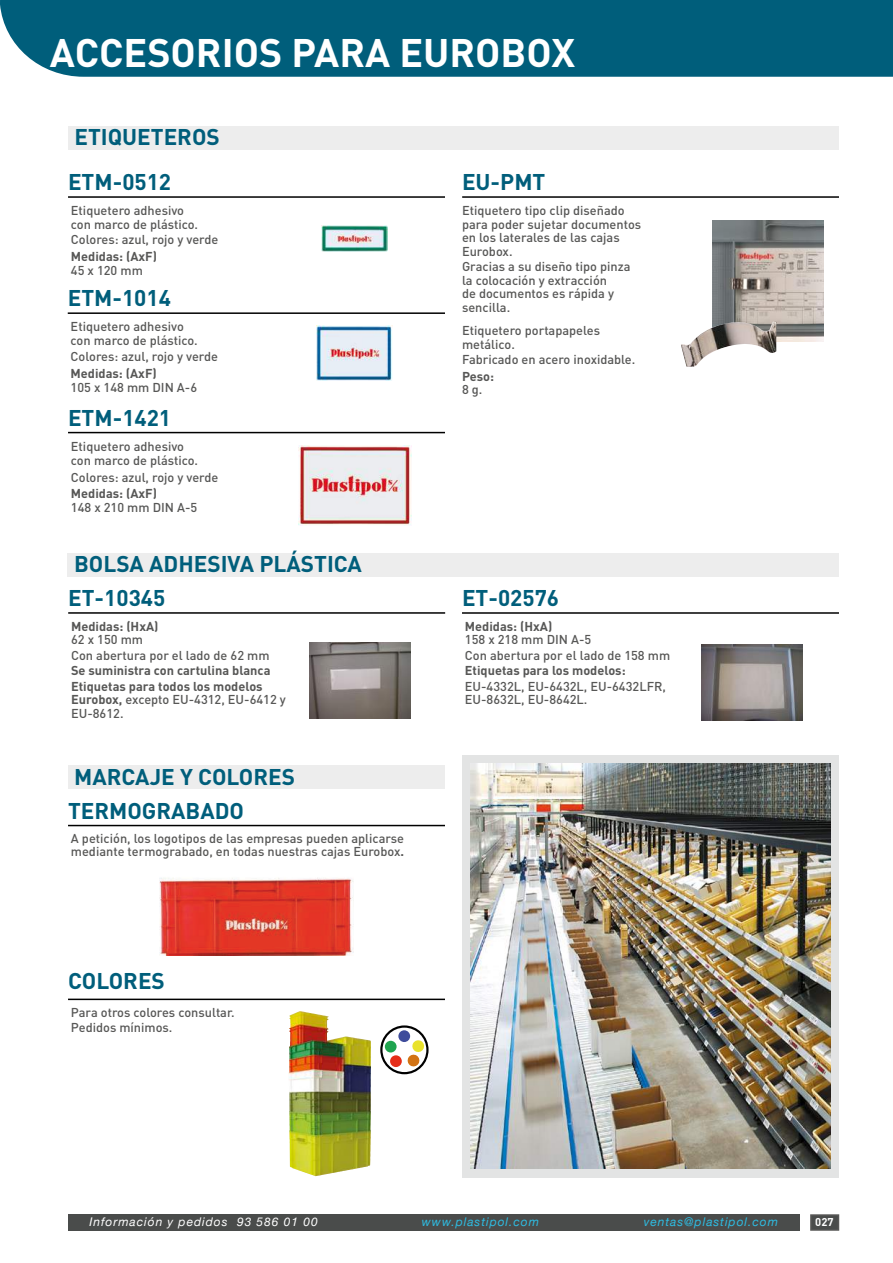
<style>
.page{position:relative;width:893px;height:1263px;background:#fff}
.page>*{position:absolute;margin:0;border:0;box-sizing:border-box;transform-origin:0 0}
.t1{font:700 39.3px "DIN";color:#fff}
.t2{font:700 22.5px "DIN";color:#005e7b}
.t3{font:500 12.75px/13.5px "DIN";color:#575756}
.t4{font:700 12.75px/15.6px "DIN";color:#575756}
.t5{font:italic 12px "Helvetica Neue";letter-spacing:.08em;color:#2ebce2}
.t6{font:italic 12px "Helvetica Neue";letter-spacing:.08em;color:#fff}
.t7{font:700 11.25px "DIN";color:#fff}
.s1{font-weight:700}
</style>
<div class="page">
<div style="left:1px;top:0;width:892px;height:77px;background:#005e7b"></div>
<div style="left:462px;top:755px;width:377px;height:422px;background:#e3e4e4"></div>
<img style="left:309px;top:643px;width:102px;height:76px">
<hr style="left:68px;top:612px;width:377px;height:2px;background:#000">
<img style="left:701px;top:644px;width:101px;height:76px">
<hr style="left:462px;top:612px;width:377px;height:2px;background:#000">
<img style="left:470px;top:763px;width:360px;height:405px">
<div style="left:68px;top:126px;width:771px;height:24px;background:#ededed"></div>
<hr style="left:68px;top:825px;width:377px;height:1px;background:#000">
<div style="left:68px;top:766px;width:377px;height:23px;background:#ededed"></div>
<img style="left:160px;top:878px;width:193px;height:77px">
<hr style="left:68px;top:998px;width:377px;height:2px;background:#000">
<img style="left:289px;top:1011px;width:70px;height:165px">
<div style="left:380px;top:1025px;width:49px;height:49px;border:2px solid #000;border-radius:50%"></div>
<div style="left:398px;top:1030px;width:12px;height:12px;background:#3e4c9b;border-radius:50%"></div>
<div style="left:385px;top:1041px;width:12px;height:11px;background:#1fa44f;border-radius:50%"></div>
<div style="left:390px;top:1055px;width:12px;height:12px;background:#e52d18;border-radius:50%"></div>
<svg style="left:407px;top:1039px;width:18px;height:28px"></svg>
<hr style="left:462px;top:196px;width:377px;height:2px;background:#000">
<img style="left:712px;top:221px;width:112px;height:121px">
<img style="left:681px;top:320px;width:95px;height:47px">
<hr style="left:68px;top:312px;width:377px;height:2px;background:#000">
<hr style="left:68px;top:432px;width:377px;height:1px;background:#000">
<hr style="left:68px;top:196px;width:377px;height:2px;background:#000">
<div style="left:68px;top:553px;width:771px;height:24px;background:#ededed"></div>
<img style="left:299px;top:445px;width:112px;height:80px">
<img style="left:317px;top:326px;width:76px;height:54px">
<img style="left:322px;top:226px;width:66px;height:26px">
<div style="left:811px;top:1215px;width:27px;height:15px;background:#4a4c4b"></div>
<div style="left:810px;top:1214px;width:29px;height:17px;border:2px solid #575756"></div>
<div style="left:68px;top:1214px;width:731px;height:17px;background:#4a4c4b"></div>
<h1 class="t1" style="left:50px;top:27px;width:527px">ACCESORIOS PARA EUROBOX</h1>
<h2 class="t2" style="left:74px;top:122px;width:147px">ETIQUETEROS</h2>
<h2 class="t2" style="left:68px;top:167px;width:105px">ETM-0512</h2>
<p class="t3" style="left:71px;top:204px;width:129px">Etiquetero adhesivo con marco de plástico.</p>
<p class="t3" style="left:71px;top:233px;width:149px">Colores: azul, rojo y verde</p>
<p class="t4" style="left:71px;top:248px;width:88px">Medidas: (AxF)</p>
<p class="t3" style="left:71px;top:263px;width:73px">45 x 120 mm</p>
<h2 class="t2" style="left:68px;top:283px;width:105px">ETM-1014</h2>
<p class="t3" style="left:71px;top:320px;width:129px">Etiquetero adhesivo con marco de plástico.</p>
<p class="t3" style="left:71px;top:350px;width:149px">Colores: azul, rojo y verde</p>
<p class="t4" style="left:71px;top:365px;width:88px">Medidas: (AxF)</p>
<p class="t3" style="left:71px;top:380px;width:128px">105 x 148 mm DIN A-6</p>
<h2 class="t2" style="left:68px;top:403px;width:105px">ETM-1421</h2>
<p class="t3" style="left:71px;top:439px;width:129px;line-height:14.2px">Etiquetero adhesivo con marco de plástico.</p>
<p class="t3" style="left:71px;top:470px;width:149px">Colores: azul, rojo y verde</p>
<p class="t4" style="left:71px;top:485px;width:88px">Medidas: (AxF)</p>
<p class="t3" style="left:71px;top:500px;width:128px">148 x 210 mm DIN A-5</p>
<h2 class="t2" style="left:74px;top:549px;width:289px">BOLSA ADHESIVA PLÁSTICA</h2>
<h2 class="t2" style="left:68px;top:583px;width:99px">ET-10345</h2>
<p class="t4" style="left:71px;top:617px;width:89px">Medidas: (HxA)</p>
<p class="t3" style="left:71px;top:631px;width:200px;line-height:15.6px">62 x 150 mm<br>Con abertura por el lado de 62 mm</p>
<p class="t4" style="left:71px;top:662px;width:201px">Se suministra con cartulina blanca<br>Etiquetas para todos los modelos</p>
<p class="t3" style="left:71px;top:693px;width:216px"><span class="s1">Eurobox,</span> excepto EU-4312, EU-6412 y<br>EU-8612.</p>
<h2 class="t2" style="left:74px;top:762px;width:222px">MARCAJE Y COLORES</h2>
<h2 class="t2" style="left:68px;top:796px;width:178px">TERMOGRABADO</h2>
<p class="t3" style="left:71px;top:831px;width:335px">A petición, los logotipos de las empresas pueden aplicarse mediante termograbado, en todas nuestras cajas Eurobox<span class="s1">.</span></p>
<h2 class="t2" style="left:68px;top:966px;width:98px">COLORES</h2>
<p class="t3" style="left:71px;top:1004px;width:165px;line-height:15.6px">Para otros colores consultar.<br>Pedidos mínimos.</p>
<h2 class="t2" style="left:462px;top:167px;width:85px">EU-PMT</h2>
<p class="t3" style="left:462px;top:204px;width:181px">Etiquetero tipo clip diseñado para poder sujetar documentos en los laterales de las cajas<br>Eurobox.</p>
<p class="t3" style="left:462px;top:260px;width:170px">Gracias a su diseño tipo pinza la colocación y extracción<br>de documentos es rápida y sencilla.</p>
<p class="t3" style="left:462px;top:323px;width:139px">Etiquetero portapapeles metálico.</p>
<p class="t3" style="left:462px;top:352px;width:175px">Fabricado en acero inoxidable.</p>
<p class="t4" style="left:462px;top:368px;width:34px">Peso:</p>
<p class="t3" style="left:462px;top:382px;width:22px">8 g.</p>
<h2 class="t2" style="left:462px;top:583px;width:99px">ET-02576</h2>
<p class="t4" style="left:465px;top:617px;width:89px">Medidas: (HxA)</p>
<p class="t3" style="left:465px;top:631px;width:207px;line-height:15.6px">158 x 218 mm DIN A-5<br>Con abertura por el lado de 158 mm</p>
<p class="t4" style="left:465px;top:662px;width:162px">Etiquetas para los modelos:</p>
<p class="t3" style="left:465px;top:679px;width:203px">EU-4332L, EU-6432L, EU-6432LFR,<br>EU-8632L, EU-8642L.</p>
<p class="t6" style="left:89px;top:1214px;width:230px">Información y pedidos 93 586 01 00</p>
<p class="t5" style="left:422px;top:1214px;width:119px">www.plastipol.com</p>
<p class="t5" style="left:644px;top:1214px;width:136px">ventas@plastipol.com</p>
<p class="t7" style="left:815px;top:1215px;width:20px">027</p>
</div>
